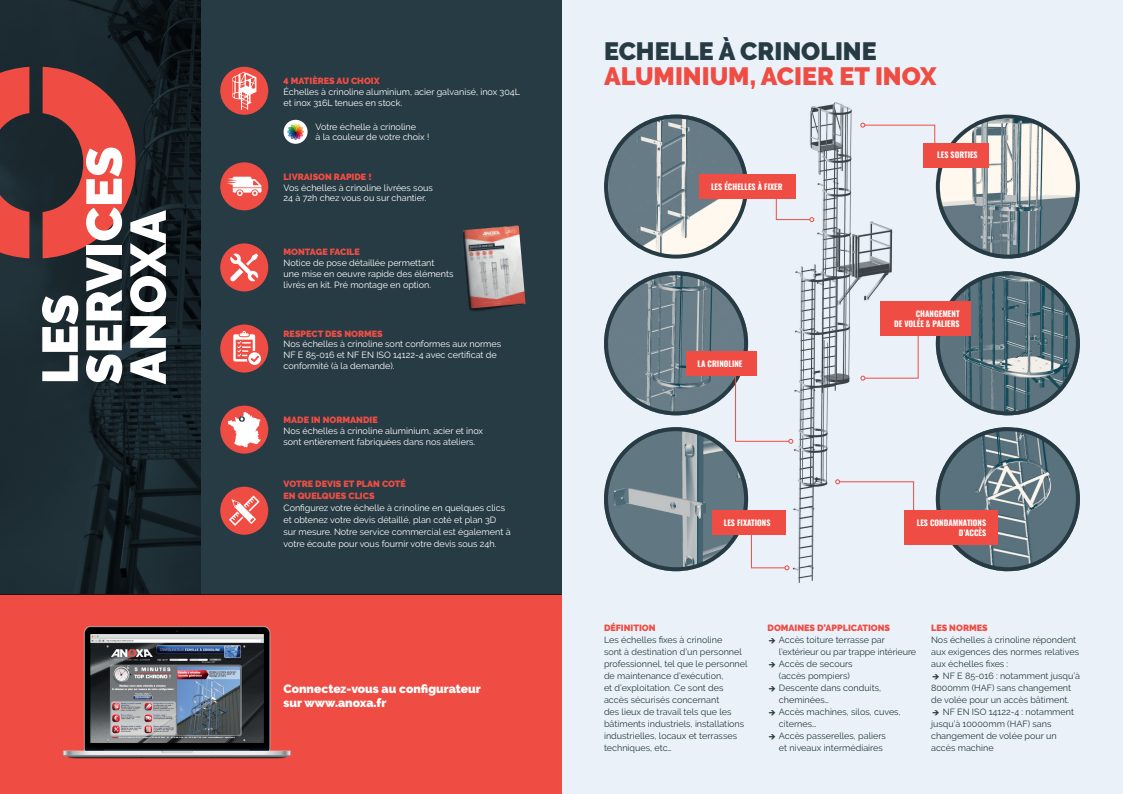
<style>
.page{position:relative;width:1123px;height:794px;background:#fff}
.page>*{position:absolute;margin:0;border:0;box-sizing:border-box;transform-origin:0 0}
.t1{font:900 50px/44px "Raleway";color:#fff}
.t2{font:900 25px "Raleway";color:#ef4d44}
.t3{font:900 25px "Raleway";color:#273b44}
.t4{font:900 12px/14.4px "Raleway";color:#fff}
.t5{font:9px/12px "Raleway";color:#273b44}
.t6{font:9px/10.8px "Raleway";color:#fff}
.t7{font:900 9px "Raleway";color:#ef4d44}
.t8{font:700 8px "Oswald";color:#fff}
.s1{font-family:"Communications P06"}
</style>
<div class="page">
<div style="left:561px;top:0;width:562px;height:794px;background:#eaf1f9"></div>
<img style="left:604px;top:115px;width:144px;height:144px;border-radius:72px">
<div style="left:604px;top:115px;width:144px;height:144px;border:4px solid #273b44;border-radius:50%"></div>
<img style="left:604px;top:427px;width:144px;height:144px;border-radius:72px">
<div style="left:604px;top:427px;width:144px;height:144px;border:4px solid #273b44;border-radius:50%"></div>
<img style="left:604px;top:271px;width:144px;height:144px;border-radius:72px">
<div style="left:604px;top:271px;width:144px;height:144px;border:4px solid #273b44;border-radius:50%"></div>
<img style="left:935px;top:115px;width:144px;height:144px;border-radius:72px">
<div style="left:935px;top:115px;width:144px;height:144px;border:4px solid #273b44;border-radius:50%"></div>
<img style="left:935px;top:427px;width:144px;height:144px;border-radius:72px">
<div style="left:935px;top:427px;width:144px;height:144px;border:4px solid #273b44;border-radius:50%"></div>
<img style="left:935px;top:271px;width:144px;height:144px;border-radius:72px">
<div style="left:935px;top:271px;width:144px;height:144px;border:4px solid #273b44;border-radius:50%"></div>
<img style="left:792px;top:103px;width:100px;height:480px">
<div style="left:0;top:595px;width:561px;height:199px;background:#ef4d44"></div>
<svg style="left:0;top:0;width:561px;height:595px;fill:#273b44"></svg>
<div style="left:699px;top:175px;width:97px;height:24px;background:#ef4d44"></div>
<div style="left:923px;top:143px;width:66px;height:24px;background:#ef4d44"></div>
<div style="left:712px;top:510px;width:74px;height:25px;background:#ef4d44"></div>
<div style="left:904px;top:511px;width:93px;height:34px;background:#ef4d44"></div>
<div style="left:686px;top:351px;width:71px;height:25px;background:#ef4d44"></div>
<div style="left:880px;top:302px;width:91px;height:34px;background:#ef4d44"></div>
<svg style="left:775px;top:195px;width:39px;height:27px"></svg>
<svg style="left:750px;top:535px;width:39px;height:35px"></svg>
<svg style="left:860px;top:123px;width:75px;height:27px"></svg>
<svg style="left:835px;top:479px;width:79px;height:38px"></svg>
<svg style="left:734px;top:371px;width:59px;height:73px"></svg>
<svg style="left:860px;top:330px;width:59px;height:51px"></svg>
<div style="left:220px;top:324px;width:48px;height:48px;background:#ef4d44;border-radius:50%"></div>
<svg style="left:233px;top:331px;width:28px;height:34px"></svg>
<div style="left:220px;top:162px;width:48px;height:48px;background:#ef4d44;border-radius:50%"></div>
<svg style="left:227px;top:177px;width:34px;height:19px"></svg>
<div style="left:220px;top:243px;width:48px;height:48px;background:#ef4d44;border-radius:50%"></div>
<svg style="left:230px;top:253px;width:28px;height:28px"></svg>
<div style="left:220px;top:405px;width:48px;height:48px;background:#ef4d44;border-radius:50%"></div>
<svg style="left:228px;top:412px;width:33px;height:35px"></svg>
<div style="left:220px;top:487px;width:48px;height:48px;background:#ef4d44;border-radius:50%"></div>
<svg style="left:229px;top:495px;width:31px;height:31px"></svg>
<div style="left:220px;top:67px;width:48px;height:48px;background:#ef4d44;border-radius:50%"></div>
<svg style="left:232px;top:72px;width:24px;height:38px"></svg>
<div style="left:283px;top:120px;width:24px;height:24px;background:#fff;border-radius:50%"></div>
<svg style="left:287px;top:123px;width:17px;height:18px"></svg>
<svg style="left:288px;top:124px;width:15px;height:15px"></svg>
<img style="left:63px;top:626px;width:228px;height:133px">
<svg style="left:0;top:67px;width:29px;height:191px"></svg>
<svg style="left:43px;top:67px;width:92px;height:191px"></svg>
<img style="left:460px;top:225px;width:66px;height:91px">
<p class="t1" style="left:38px;top:384px;width:239px;rotate:-90deg">LES<br>SERVICES<br>ANOXA</p>
<p class="t7" style="left:283px;top:76px;width:98px">4 MATIÈRES AU CHOIX</p>
<p class="t6" style="left:283px;top:86px;width:238px">Échelles à crinoline aluminium, acier galvanisé, inox 304L et inox 316L tenues en stock.</p>
<p class="t6" style="left:315px;top:121px;width:102px">Votre échelle à crinoline</p>
<p class="t6" style="left:315px;top:132px;width:115px">à la couleur de votre choix !</p>
<p class="t7" style="left:283px;top:171px;width:89px">LIVRAISON RAPIDE !</p>
<p class="t6" style="left:283px;top:182px;width:151px">Vos échelles à crinoline livrées sous<br>24 à 72h chez vous ou sur chantier.</p>
<p class="t7" style="left:283px;top:247px;width:78px">MONTAGE FACILE</p>
<p class="t6" style="left:283px;top:258px;width:171px">Notice de pose détaillée permettant<br>une mise en oeuvre rapide des éléments livrés en kit. Pré montage en option.</p>
<p class="t7" style="left:283px;top:328px;width:101px">RESPECT DES NORMES</p>
<p class="t6" style="left:283px;top:339px;width:219px">Nos échelles à crinoline sont conformes aux normes<br>NF E 85-016 et NF EN ISO 14122-4 avec certificat de conformité (à la demande).</p>
<p class="t7" style="left:283px;top:415px;width:96px">MADE IN NORMANDIE</p>
<p class="t6" style="left:283px;top:425px;width:201px">Nos échelles à crinoline aluminium, acier et inox sont entièrement fabriquées dans nos ateliers.</p>
<p class="t7" style="left:283px;top:478px;width:124px">VOTRE DEVIS ET PLAN COTÉ</p>
<p class="t7" style="left:283px;top:490px;width:92px">EN QUELQUES CLICS</p>
<p class="t6" style="left:283px;top:501px;width:228px;line-height:12px">Configurez votre échelle à crinoline en quelques clics et obtenez votre devis détaillé, plan coté et plan 3D sur mesure. Notre service commercial est également à votre écoute pour vous fournir votre devis sous 24h.</p>
<p class="t4" style="left:283px;top:681px;width:199px">Connectez-vous au configurateur sur www.anoxa.fr</p>
<p class="t3" style="left:604px;top:37px;width:274px">ECHELLE À CRINOLINE</p>
<p class="t2" style="left:604px;top:62px;width:334px">ALUMINIUM, ACIER ET INOX</p>
<p class="t8" style="left:711px;top:182px;width:73px">LES ÉCHELLES À FIXER</p>
<p class="t8" style="left:697px;top:359px;width:46px">LA CRINOLINE</p>
<p class="t8" style="left:937px;top:151px;width:42px">LES SORTIES</p>
<p class="t8" style="left:915px;top:309px;width:45px">CHANGEMENT</p>
<p class="t8" style="left:894px;top:319px;width:67px">DE VOLÉE &amp; PALIERS</p>
<p class="t8" style="left:724px;top:518px;width:48px">LES FIXATIONS</p>
<p class="t8" style="left:916px;top:518px;width:71px">LES CONDAMNATIONS</p>
<p class="t8" style="left:958px;top:528px;width:29px">D’ACCÈS</p>
<p class="t7" style="left:604px;top:622px;width:53px">DÉFINITION</p>
<p class="t5" style="left:604px;top:633px;width:145px">Les échelles fixes à crinoline<br>sont à destination d’un personnel professionnel, tel que le personnel de maintenance d’exécution,<br>et d’exploitation. Ce sont des accès sécurisés concernant<br>des lieux de travail tels que les bâtiments industriels, installations industrielles, locaux et terrasses techniques, etc…</p>
<p class="t7" style="left:767px;top:622px;width:124px">DOMAINES D’APPLICATIONS</p>
<p class="t5" style="left:779px;top:633px;width:139px;text-indent:-11px"><span class="s1">a</span> Accès toiture terrasse par l’extérieur ou par trappe intérieure</p>
<p class="t5" style="left:767px;top:657px;width:87px;text-align:right"><span class="s1">a</span> Accès de secours (accès pompiers)</p>
<p class="t5" style="left:779px;top:681px;width:104px;text-indent:-11px"><span class="s1">a</span> Descente dans conduits, cheminées…</p>
<p class="t5" style="left:779px;top:705px;width:123px;text-indent:-11px"><span class="s1">a</span> Accès machines, silos, cuves, citernes…</p>
<p class="t5" style="left:779px;top:729px;width:108px;text-indent:-11px"><span class="s1">a</span> Accès passerelles, paliers et niveaux intermédiaires</p>
<p class="t7" style="left:931px;top:622px;width:58px">LES NORMES</p>
<p class="t5" style="left:931px;top:633px;width:149px">Nos échelles à crinoline répondent aux exigences des normes relatives aux échelles fixes :</p>
<p class="t5" style="left:931px;top:669px;width:150px"><span class="s1">a</span> NF E 85-016 : notamment jusqu’à<br>8000mm (HAF) sans changement de volée pour un accès bâtiment.</p>
<p class="t5" style="left:931px;top:705px;width:144px"><span class="s1">a</span> NF EN ISO 14122-4 : notamment jusqu’à 10000mm (HAF) sans changement de volée pour un accès machine</p>
</div>
